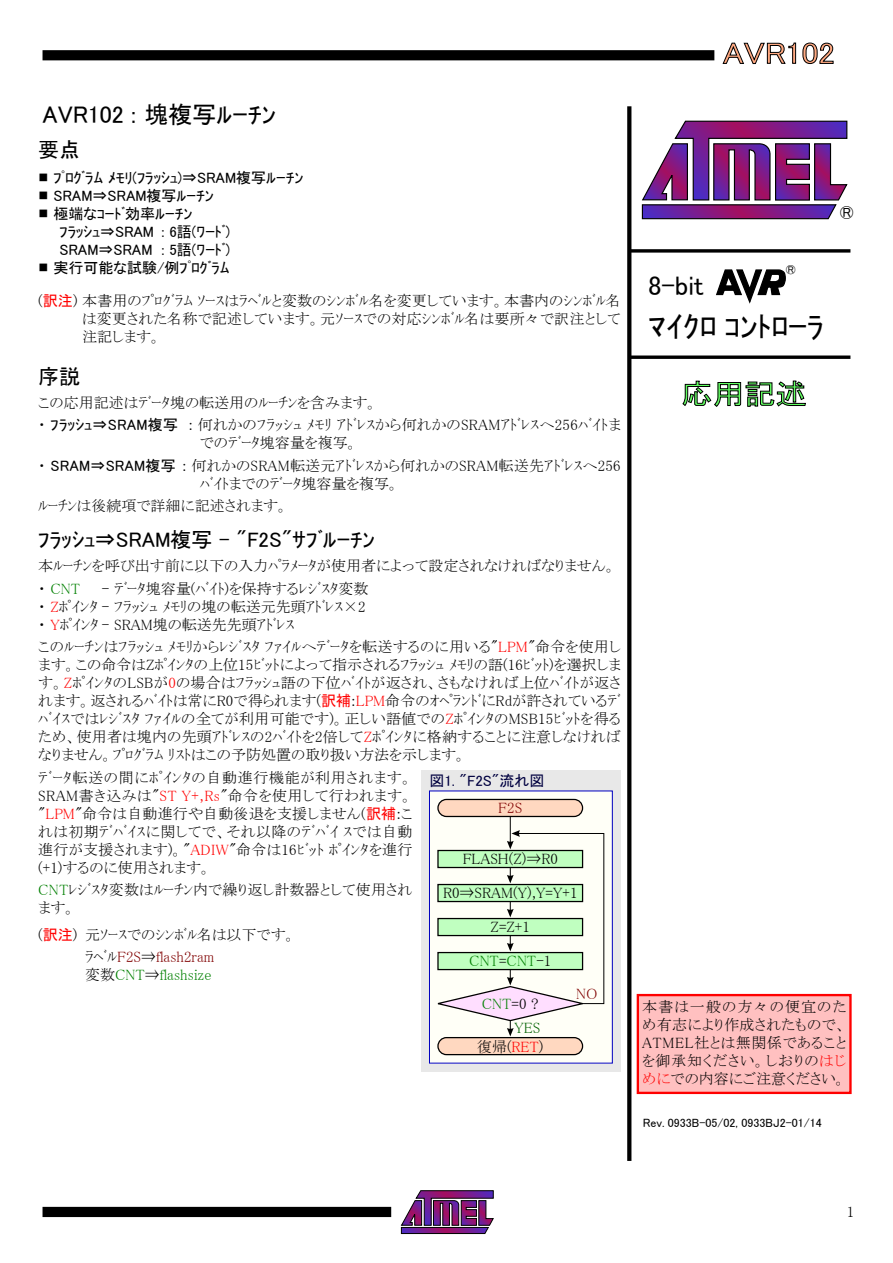
<style>
.page{position:relative;width:893px;height:1263px;background:#fff}
.page>*{position:absolute;margin:0;border:0;box-sizing:border-box;transform-origin:0 0}
.t1{font:30px "MS P Gothic";color:#000}
.t2{font:30px "MS P Gothic";color:#ffa880;scale:1.1 1}
.t3{font:28.5px "MS P Gothic";color:#60ff60;scale:1.1 1}
.t4{font:27px "MS P Gothic";color:#000}
.t5{font:24px "MS P Gothic";color:#000}
.t6{font:21px "MS P Gothic";color:#000}
.t7{font:15px/18px "MS P Mincho";color:#000}
.t8{font:15px/18px "MS P Gothic";color:#000}
.t9{font:15px/22.5px "MS P Mincho";letter-spacing:.02em;color:#000}
.t10{font:15px "MS P Mincho";color:#008000}
.t11{font:15px "MS P Gothic";color:#000040}
.t12{font:15px "MS P Mincho";color:#800000}
.t13{font:15px "MS P Mincho";color:#006000}
.t14{font:12px "MS P Gothic";color:#000}
.s1{font-size:10.5px}
.s2{font-family:"MS P Gothic";color:#f00}
.s3{font-family:"MS P Gothic"}
.s4{color:#008000}
.s5{color:#f00}
.s6{color:#800000}
.s7{color:#000}
</style>
<div class="page">
<svg style="left:641px;top:120px;width:207px;height:100px"></svg>
<svg style="left:716px;top:269px;width:70px;height:35px"></svg>
<svg style="left:631px;top:355px;width:219px;height:4px"></svg>
<svg style="left:631px;top:249px;width:219px;height:4px"></svg>
<svg style="left:627px;top:106px;width:4px;height:1055px;background:#0e0e0e"></svg>
<svg style="left:682px;top:381px;width:124px;height:26px"></svg>
<svg style="left:401px;top:1190px;width:93px;height:44px"></svg>
<div style="left:43px;top:1207px;width:348px;height:10px;background:#000"></div>
<div style="left:43px;top:50px;width:671px;height:10px;background:#000"></div>
<svg style="left:723px;top:43px;width:73px;height:21px"></svg>
<svg style="left:802px;top:43px;width:31px;height:21px"></svg>
<div style="left:638px;top:995px;width:212px;height:98px;background:#ffc0c0"></div>
<div style="left:637px;top:994px;width:215px;height:100px;border:2px solid #f00"></div>
<div style="left:421px;top:770px;width:200px;height:301px;background:#e8e8e8"></div>
<div style="left:429px;top:791px;width:183px;height:272px;background:#fffff7"></div>
<div style="left:429px;top:790px;width:184px;height:273px;border:1px solid #0000c0"></div>
<div style="left:438px;top:799px;width:145px;height:17px;background:#ffd8c0;border-radius:9px"></div>
<div style="left:437px;top:799px;width:146px;height:18px;border:1px solid #000;border-radius:9px"></div>
<div style="left:438px;top:1037px;width:145px;height:17px;background:#ffd8c0;border-radius:9px"></div>
<div style="left:437px;top:1037px;width:146px;height:18px;border:1px solid #000;border-radius:9px"></div>
<hr style="left:510px;top:816px;width:1px;height:30px;background:#000">
<svg style="left:437px;top:830px;width:168px;height:206px"></svg>
<h3 class="t5" style="left:43px;top:103px;width:235px">AVR102 : 塊複写ﾙｰﾁﾝ</h3>
<h3 class="t6" style="left:38px;top:139px;width:43px">要点</h3>
<p class="t8" style="left:38px;top:168px;width:266px"><span class="s1">■</span> ﾌﾟﾛｸﾞﾗﾑ ﾒﾓﾘ(ﾌﾗｯｼｭ)⇒SRAM複写ﾙｰﾁﾝ</p>
<p class="t8" style="left:38px;top:186px;width:177px"><span class="s1">■</span> SRAM⇒SRAM複写ﾙｰﾁﾝ</p>
<p class="t8" style="left:60px;top:204px;width:172px;text-indent:-21px"><span class="s1">■</span> 極端なｺｰﾄﾞ効率ﾙｰﾁﾝ<br>ﾌﾗｯｼｭ⇒SRAM : 6語(ﾜｰﾄﾞ)<br>SRAM⇒SRAM : 5語(ﾜｰﾄﾞ)</p>
<p class="t8" style="left:38px;top:258px;width:193px"><span class="s1">■</span> 実行可能な試験/例ﾌﾟﾛｸﾞﾗﾑ</p>
<p class="t7" style="left:82px;top:292px;width:540px;text-align:justify;text-indent:-44px">(<span class="s2">訳注</span>) 本書用のﾌﾟﾛｸﾞﾗﾑ ｿｰｽはﾗﾍﾞﾙと変数のｼﾝﾎﾞﾙ名を変更しています。本書内のｼﾝﾎﾞﾙ名は変更された名称で記述しています。元ｿｰｽでの対応ｼﾝﾎﾞﾙ名は要所々で訳注として注記します。</p>
<h3 class="t6" style="left:38px;top:366px;width:43px">序説</h3>
<p class="t9" style="left:38px;top:391px;width:584px">この応用記述はﾃﾞｰﾀ塊の転送用のﾙｰﾁﾝを含みます。<br>・ <span class="s3">ﾌﾗｯｼｭ⇒SRAM複写</span> : 何れかのﾌﾗｯｼｭ ﾒﾓﾘ ｱﾄﾞﾚｽから何れかのSRAMｱﾄﾞﾚｽへ256ﾊﾞｲﾄま</p>
<p class="t7" style="left:38px;top:432px;width:584px;line-height:22.5px;text-indent:162px">でのﾃﾞｰﾀ塊容量を複写。<br>・ <span class="s3">SRAM⇒SRAM複写</span> : 何れかのSRAM転送元ｱﾄﾞﾚｽから何れかのSRAM転送先ｱﾄﾞﾚｽへ256</p>
<p class="t7" style="left:38px;top:472px;width:362px;line-height:22.5px;text-indent:162px">ﾊﾞｲﾄまでのﾃﾞｰﾀ塊容量を複写。ﾙｰﾁﾝは後続項で詳細に記述されます。</p>
<h3 class="t6" style="left:38px;top:529px;width:338px">ﾌﾗｯｼｭ⇒SRAM複写 - "F2S"ｻﾌﾞﾙｰﾁﾝ</h3>
<p class="t7" style="left:38px;top:555px;width:579px;line-height:22.5px">本ﾙｰﾁﾝを呼び出す前に以下の入力ﾊﾟﾗﾒｰﾀが使用者によって設定されなければなりません。・ <span class="s4">CNT</span></p>
<p class="t7" style="left:38px;top:579px;width:332px;text-indent:64px">- ﾃﾞｰﾀ塊容量(ﾊﾞｲﾄ)を保持するﾚｼﾞｽﾀ変数・ <span class="s5">Z</span>ﾎﾟｲﾝﾀ - ﾌﾗｯｼｭ ﾒﾓﾘの塊の転送元先頭ｱﾄﾞﾚｽ×2・ <span class="s5">Y</span>ﾎﾟｲﾝﾀ - SRAM塊の転送先先頭ｱﾄﾞﾚｽ</p>
<p class="t7" style="left:38px;top:638px;width:584px;text-align:justify">このﾙｰﾁﾝはﾌﾗｯｼｭ ﾒﾓﾘからﾚｼﾞｽﾀ ﾌｧｲﾙへﾃﾞｰﾀを転送するのに用いる"<span class="s5">LPM</span>"命令を使用します。この命令はZﾎﾟｲﾝﾀの上位15ﾋﾞｯﾄによって指示されるﾌﾗｯｼｭ ﾒﾓﾘの語(16ﾋﾞｯﾄ)を選択します。<span class="s5">Z</span>ﾎﾟｲﾝﾀのLSBが<span class="s5">0</span>の場合はﾌﾗｯｼｭ語の下位ﾊﾞｲﾄが返され、さもなければ上位ﾊﾞｲﾄが返されます。返されるﾊﾞｲﾄは常にR0で得られます(<span class="s2">訳補</span>:<span class="s5">LPM</span>命令のｵﾍﾟﾗﾝﾄﾞにRdが許されているﾃﾞﾊﾞｲｽではﾚｼﾞｽﾀ ﾌｧｲﾙの全てが利用可能です)。正しい語値での<span class="s5">Z</span>ﾎﾟｲﾝﾀのMSB15ﾋﾞｯﾄを得るため、使用者は塊内の先頭ｱﾄﾞﾚｽの2ﾊﾞｲﾄを2倍して<span class="s5">Z</span>ﾎﾟｲﾝﾀに格納することに注意しなければなりません。ﾌﾟﾛｸﾞﾗﾑ ﾘｽﾄはこの予防処置の取り扱い方法を示します。</p>
<p class="t7" style="left:38px;top:768px;width:376px;text-align:justify">ﾃﾞｰﾀ転送の間にﾎﾟｲﾝﾀの自動進行機能が利用されます。SRAM書き込みは"<span class="s5">ST Y+,Rs</span>"命令を使用して行われます。"<span class="s5">LPM</span>"命令は自動進行や自動後退を支援しません(<span class="s2">訳補</span>:これは初期ﾃﾞﾊﾞｲｽに関してで、それ以降のﾃﾞﾊﾞｲ ｽでは自動進行が支援されます)。"<span class="s5">ADIW</span>"命令は16ﾋﾞｯﾄ ﾎﾟｲﾝﾀを進行(+1)するのに使用されます。</p>
<p class="t7" style="left:38px;top:881px;width:376px"><span class="s4">CNT</span>ﾚｼﾞｽﾀ変数はﾙｰﾁﾝ内で繰り返し計数器として使用されます。</p>
<p class="t11" style="left:429px;top:773px;width:116px">図1. "F2S"流れ図</p>
<p class="t12" style="left:498px;top:800px;width:26px">F2S</p>
<p class="t7" style="left:463px;top:850px;width:97px">FLASH(Z)⇒R0</p>
<p class="t7" style="left:443px;top:884px;width:136px">R0⇒SRAM(Y),Y=Y+1</p>
<p class="t7" style="left:491px;top:918px;width:41px">Z=Z+1</p>
<p class="t7" style="left:85px;top:923px;width:212px;line-height:22.5px;text-indent:-47px">(<span class="s2">訳注</span>) 元ｿｰｽでのｼﾝﾎﾞﾙ名は以下です。ﾗﾍﾞﾙ<span class="s6">F2S</span>⇒<span class="s6">flash2ram</span></p>
<p class="t10" style="left:85px;top:967px;width:128px"><span class="s7">変数</span>CNT<span class="s7">⇒</span>flashsize</p>
<p class="t10" style="left:469px;top:953px;width:84px">CNT<span class="s7">=</span>CNT<span class="s7">-1</span></p>
<p class="t10" style="left:482px;top:996px;width:58px">CNT<span class="s7">=0 ?</span></p>
<p class="t13" style="left:514px;top:1020px;width:27px">YES</p>
<p class="t7" style="left:477px;top:1037px;width:68px">復帰(<span class="s5">RET</span>)</p>
<p class="t12" style="left:576px;top:986px;width:23px">NO</p>
<h1 class="t2" style="left:723px;top:38px;width:103px">AVR102</h1>
<h3 class="t6" style="left:840px;top:202px;width:16px">®</h3>
<p class="t8" style="left:786px;top:261px;width:12px">®</p>
<h3 class="t4" style="left:648px;top:271px;width:57px">8-bit</h3>
<h1 class="t1" style="left:648px;top:311px;width:177px">ﾏｲｸﾛ ｺﾝﾄﾛｰﾗ</h1>
<h2 class="t3" style="left:681px;top:379px;width:116px">応用記述</h2>
<p class="t7" style="left:642px;top:998px;width:206px;text-align:justify">本書は一般の方々の便宜のため有志により作成されたもので、ATMEL社とは無関係であることを御承知ください。しおりの<span class="s5">はじめに</span>での内容にご注意ください。</p>
<p class="t14" style="left:643px;top:1116px;width:180px">Rev. 0933B-05/02, 0933BJ2-01/14</p>
<p class="t7" style="left:847px;top:1202px;width:9px">1</p>
</div>
